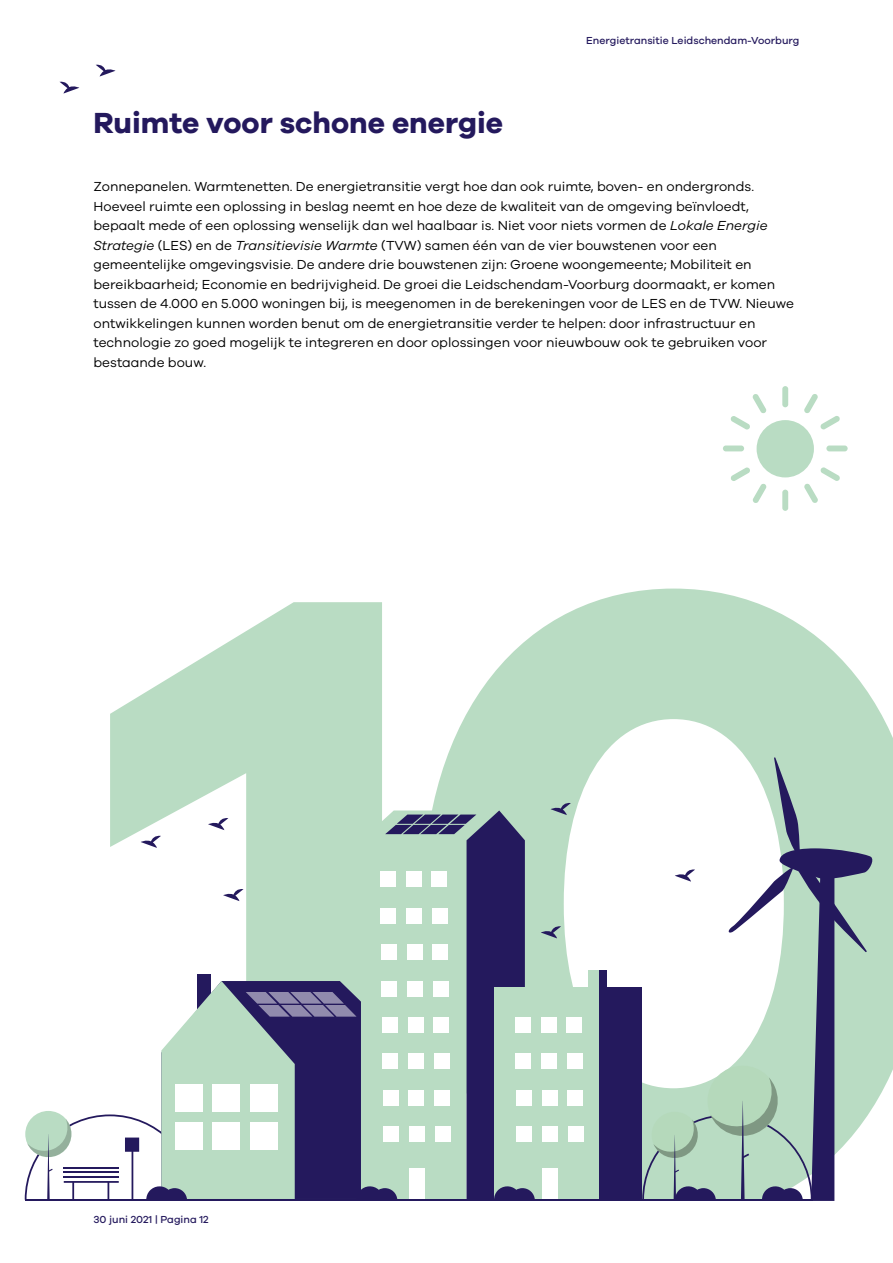
<style>
.page{position:relative;width:893px;height:1263px;background:#fff}
.page>*{position:absolute;margin:0;border:0;box-sizing:border-box;transform-origin:0 0}
.t1{font:700 900px "Galano Grotesque";color:#b9dcc3;scale:.94 1}
.t2{font:700 30px "Galano Grotesque";color:#24195d}
.t3{font:13.5px/19.5px "Galano Grotesque";color:#000}
.t4{font:500 10.5px "Galano Grotesque";color:#24195d}
.s1{font-style:italic}
</style>
<div class="page">
<div style="left:588px;top:970px;width:12px;height:18px;background:#b9dcc3"></div>
<div style="left:494px;top:987px;width:106px;height:213px;background:#b9dcc3"></div>
<div style="left:600px;top:987px;width:42px;height:213px;background:#24195d"></div>
<div style="left:541px;top:1017px;width:16px;height:16px;background:#fff"></div>
<div style="left:566px;top:1017px;width:16px;height:16px;background:#fff"></div>
<div style="left:541px;top:1053px;width:16px;height:16px;background:#fff"></div>
<div style="left:567px;top:1053px;width:16px;height:16px;background:#fff"></div>
<div style="left:541px;top:1090px;width:16px;height:15px;background:#fff"></div>
<div style="left:567px;top:1090px;width:16px;height:15px;background:#fff"></div>
<div style="left:542px;top:1126px;width:16px;height:16px;background:#fff"></div>
<div style="left:542px;top:1168px;width:16px;height:31px;background:#fff"></div>
<div style="left:568px;top:1126px;width:16px;height:16px;background:#fff"></div>
<div style="left:600px;top:970px;width:7px;height:18px;background:#24195d"></div>
<hr style="left:25px;top:1198px;width:788px;height:2px;background:#24195d">
<svg style="left:550px;top:803px;width:21px;height:12px"></svg>
<svg style="left:541px;top:926px;width:20px;height:12px"></svg>
<svg style="left:25px;top:810px;width:510px;height:389px"></svg>
<svg style="left:642px;top:757px;width:231px;height:444px"></svg>
<div style="left:757px;top:420px;width:57px;height:57px;background:#b9dcc3;border-radius:50%"></div>
<div style="left:723px;top:445px;width:21px;height:6px;background:#b9dcc3;border-radius:3px"></div>
<div style="left:826px;top:445px;width:22px;height:6px;background:#b9dcc3;border-radius:3px"></div>
<div style="left:782px;top:490px;width:6px;height:21px;background:#b9dcc3;border-radius:3px"></div>
<svg style="left:804px;top:467px;width:36px;height:36px"></svg>
<svg style="left:731px;top:467px;width:36px;height:36px"></svg>
<div style="left:782px;top:386px;width:6px;height:21px;background:#b9dcc3;border-radius:3px"></div>
<svg style="left:730px;top:394px;width:37px;height:36px"></svg>
<svg style="left:804px;top:394px;width:36px;height:36px"></svg>
<svg style="left:96px;top:64px;width:19px;height:13px"></svg>
<svg style="left:60px;top:81px;width:19px;height:13px"></svg>
<h2 class="t2" style="left:94px;top:104px;width:411px">Ruimte voor schone energie</h2>
<p class="t4" style="left:586px;top:34px;width:215px">Energietransitie Leidschendam-Voorburg</p>
<p class="t3" style="left:94px;top:176px;width:702px">Zonnepanelen. Warmtenetten. De energietransitie vergt hoe dan ook ruimte, boven- en ondergronds.<br>Hoeveel ruimte een oplossing in beslag neemt en hoe deze de kwaliteit van de omgeving beïnvloedt, bepaalt mede of een oplossing wenselijk dan wel haalbaar is. Niet voor niets vormen de <span class="s1">Lokale Energie Strategie</span> (LES) en de <span class="s1">Transitievisie Warmte</span> (TVW) samen één van de vier bouwstenen voor een gemeentelijke omgevingsvisie. De andere drie bouwstenen zijn: Groene woongemeente; Mobiliteit en bereikbaarheid; Economie en bedrijvigheid. De groei die Leidschendam-Voorburg doormaakt, er komen tussen de 4.000 en 5.000 woningen bij, is meegenomen in de berekeningen voor de LES en de TVW. Nieuwe ontwikkelingen kunnen worden benut om de energietransitie verder te helpen: door infrastructuur en technologie zo goed mogelijk te integreren en door oplossingen voor nieuwbouw ook te gebruiken voor bestaande bouw.</p>
<h1 class="t1" style="left:108px;top:345px;width:903px">10</h1>
<p class="t4" style="left:94px;top:1213px;width:117px">30 juni 2021 | Pagina 12</p>
</div>
